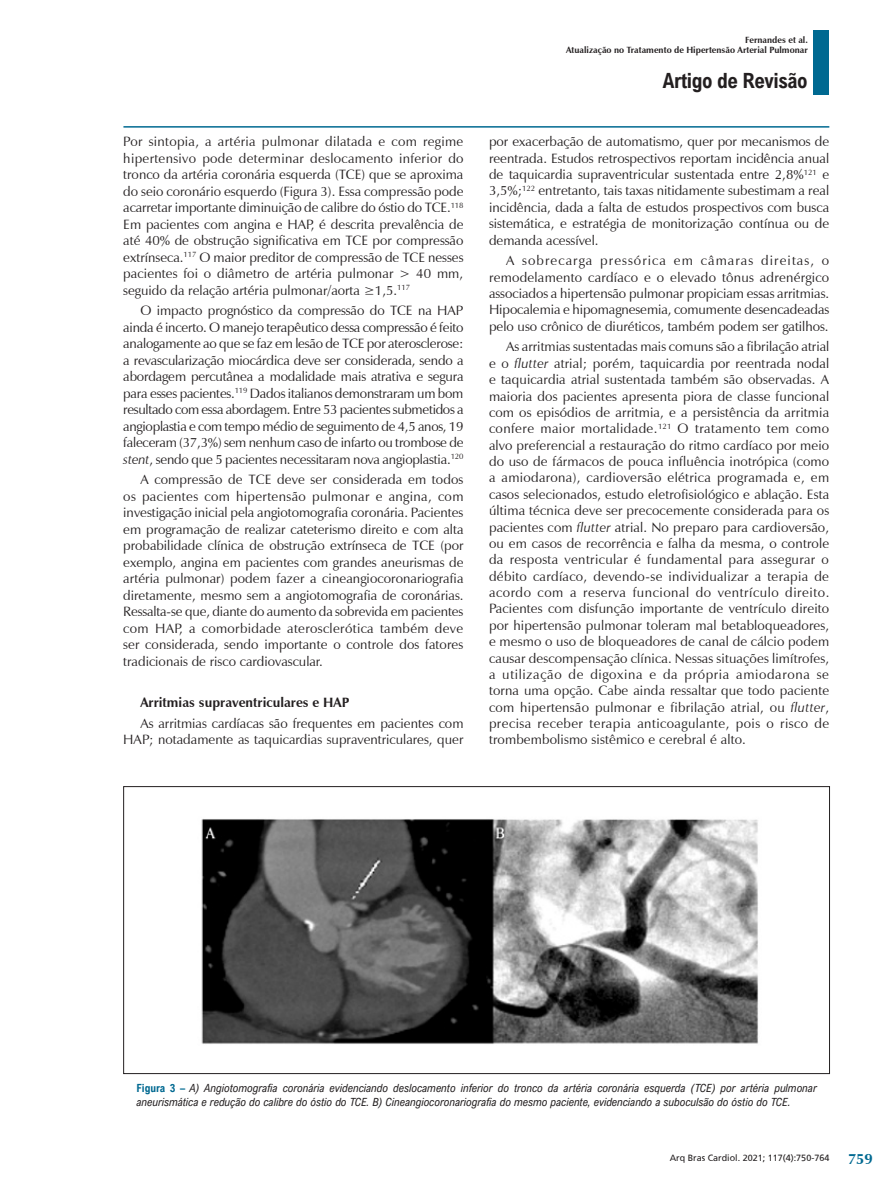
<style>
.page{position:relative;width:893px;height:1191px;background:#fff}
.page>*{position:absolute;margin:0;border:0;box-sizing:border-box;transform-origin:0 0}
.t1{font:700 21px "Arial Nova Cond";letter-spacing:-.02em;color:#231f20}
.t2{font:700 15px "Zapf Humanist 601 BT";color:#006991}
._01-TEXTO_BASICO{font:13.5px/16.4px "Zapf Humanist 601 BT";color:#231f20;text-align:justify}
._04_-_SUBTITULO_SECU{font:700 13.5px "Zapf Humanist 601 BT";color:#231f20}
._05_LEGENDA_TABELA{font:italic 11.25px/13.5px "Arial Nova Cond";color:#231f20}
.t3{font:700 9px/10.8px "Zapf Humanist 601 BT";color:#231f20;text-align:right}
.t4{font:9px "Frutiger";color:#231f20}
.s1{font-style:italic}
.s2{font-weight:700;font-style:normal;color:#006991}
</style>
<div class="page">
<hr style="left:123px;top:126px;width:706px;height:2px;background:#006991">
<div style="left:813px;top:30px;width:16px;height:64px;background:#006991"></div>
<img style="left:201px;top:819px;width:557px;height:225px">
<p class="_01-TEXTO_BASICO" style="left:123px;top:133px;width:342px">Por sintopia, a artéria pulmonar dilatada e com regime hipertensivo pode determinar deslocamento inferior do tronco da artéria coronária esquerda (TCE) que se aproxima do seio coronário esquerdo (Figura 3). Essa compressão pode acarretar importante diminuição de calibre do óstio do TCE.<sup>118<br></sup>Em pacientes com angina e HAP, é descrita prevalência de até 40% de obstrução significativa em TCE por compressão extrínseca.<sup>117</sup> O maior preditor de compressão de TCE nesses pacientes foi o diâmetro de artéria pulmonar &gt; 40 mm, seguido da relação artéria pulmonar/aorta ≥1,5.<sup>117</sup></p>
<p class="_01-TEXTO_BASICO" style="left:123px;top:302px;width:342px;text-indent:17px">O impacto prognóstico da compressão do TCE na HAP ainda é incerto. O manejo terapêutico dessa compressão é feito analogamente ao que se faz em lesão de TCE por aterosclerose: a revascularização miocárdica deve ser considerada, sendo a abordagem percutânea a modalidade mais atrativa e segura para esses pacientes.<sup>119</sup> Dados italianos demonstraram um bom resultado com essa abordagem. Entre 53 pacientes submetidos a angioplastia e com tempo médio de seguimento de 4,5 anos, 19 faleceram (37,3%) sem nenhum caso de infarto ou trombose de <span class="s1">stent</span>, sendo que 5 pacientes necessitaram nova angioplastia.<sup>120</sup></p>
<p class="_01-TEXTO_BASICO" style="left:123px;top:471px;width:342px;text-indent:17px">A compressão de TCE deve ser considerada em todos os pacientes com hipertensão pulmonar e angina, com investigação inicial pela angiotomografia coronária. Pacientes em programação de realizar cateterismo direito e com alta probabilidade clínica de obstrução extrínseca de TCE (por exemplo, angina em pacientes com grandes aneurismas de artéria pulmonar) podem fazer a cineangiocoronariografia diretamente, mesmo sem a angiotomografia de coronárias.<br>Ressalta-se que, diante do aumento da sobrevida em pacientes com HAP, a comorbidade aterosclerótica também deve ser considerada, sendo importante o controle dos fatores tradicionais de risco cardiovascular.</p>
<p class="_04_-_SUBTITULO_SECU" style="left:140px;top:694px;width:210px">Arritmias supraventriculares e HAP</p>
<p class="_01-TEXTO_BASICO" style="left:123px;top:715px;width:342px;text-align:right">As arritmias cardíacas são frequentes em pacientes com<br>HAP; notadamente as taquicardias supraventriculares, quer</p>
<p class="t3" style="left:566px;top:34px;width:243px">Fernandes et al.<br>Atualização no Tratamento de Hipertensão Arterial Pulmonar</p>
<h1 class="t1" style="left:663px;top:67px;width:146px">Artigo de Revisão</h1>
<p class="_01-TEXTO_BASICO" style="left:489px;top:134px;width:342px">por exacerbação de automatismo, quer por mecanismos de reentrada. Estudos retrospectivos reportam incidência anual de taquicardia supraventricular sustentada entre 2,8%<sup>121</sup> e 3,5%;<sup>122</sup> entretanto, tais taxas nitidamente subestimam a real incidência, dada a falta de estudos prospectivos com busca sistemática, e estratégia de monitorização contínua ou de demanda acessível.</p>
<p class="_01-TEXTO_BASICO" style="left:489px;top:252px;width:342px;text-indent:17px">A sobrecarga pressórica em câmaras direitas, o remodelamento cardíaco e o elevado tônus adrenérgico associados a hipertensão pulmonar propiciam essas arritmias.<br>Hipocalemia e hipomagnesemia, comumente desencadeadas pelo uso crônico de diuréticos, também podem ser gatilhos.</p>
<p class="_01-TEXTO_BASICO" style="left:489px;top:338px;width:342px;text-indent:17px">As arritmias sustentadas mais comuns são a fibrilação atrial e o <span class="s1">flutter</span> atrial; porém, taquicardia por reentrada nodal e taquicardia atrial sustentada também são observadas. A maioria dos pacientes apresenta piora de classe funcional com os episódios de arritmia, e a persistência da arritmia confere maior mortalidade.<sup>121</sup> O tratamento tem como alvo preferencial a restauração do ritmo cardíaco por meio do uso de fármacos de pouca influência inotrópica (como a amiodarona), cardioversão elétrica programada e, em casos selecionados, estudo eletrofisiológico e ablação. Esta última técnica deve ser precocemente considerada para os pacientes com <span class="s1">flutter</span> atrial. No preparo para cardioversão, ou em casos de recorrência e falha da mesma, o controle da resposta ventricular é fundamental para assegurar o débito cardíaco, devendo-se individualizar a terapia de acordo com a reserva funcional do ventrículo direito.<br>Pacientes com disfunção importante de ventrículo direito por hipertensão pulmonar toleram mal betabloqueadores, e mesmo o uso de bloqueadores de canal de cálcio podem causar descompensação clínica. Nessas situações limítrofes, a utilização de digoxina e da própria amiodarona se torna uma opção. Cabe ainda ressaltar que todo paciente com hipertensão pulmonar e fibrilação atrial, ou <span class="s1">flutter</span>, precisa receber terapia anticoagulante, pois o risco de trombembolismo sistêmico e cerebral é alto.</p>
<p class="_05_LEGENDA_TABELA" style="left:136px;top:1081px;width:682px"><span class="s2">Figura 3 –</span> A) Angiotomografia coronária evidenciando deslocamento inferior do tronco da artéria coronária esquerda (TCE) por artéria pulmonar aneurismática e redução do calibre do óstio do TCE. B) Cineangiocoronariografia do mesmo paciente, evidenciando a suboculsão do óstio do TCE.</p>
<p class="t4" style="left:670px;top:1153px;width:161px">Arq Bras Cardiol. 2021; 117(4):750-764</p>
<p class="t2" style="left:848px;top:1149px;width:26px">759</p>
</div>
